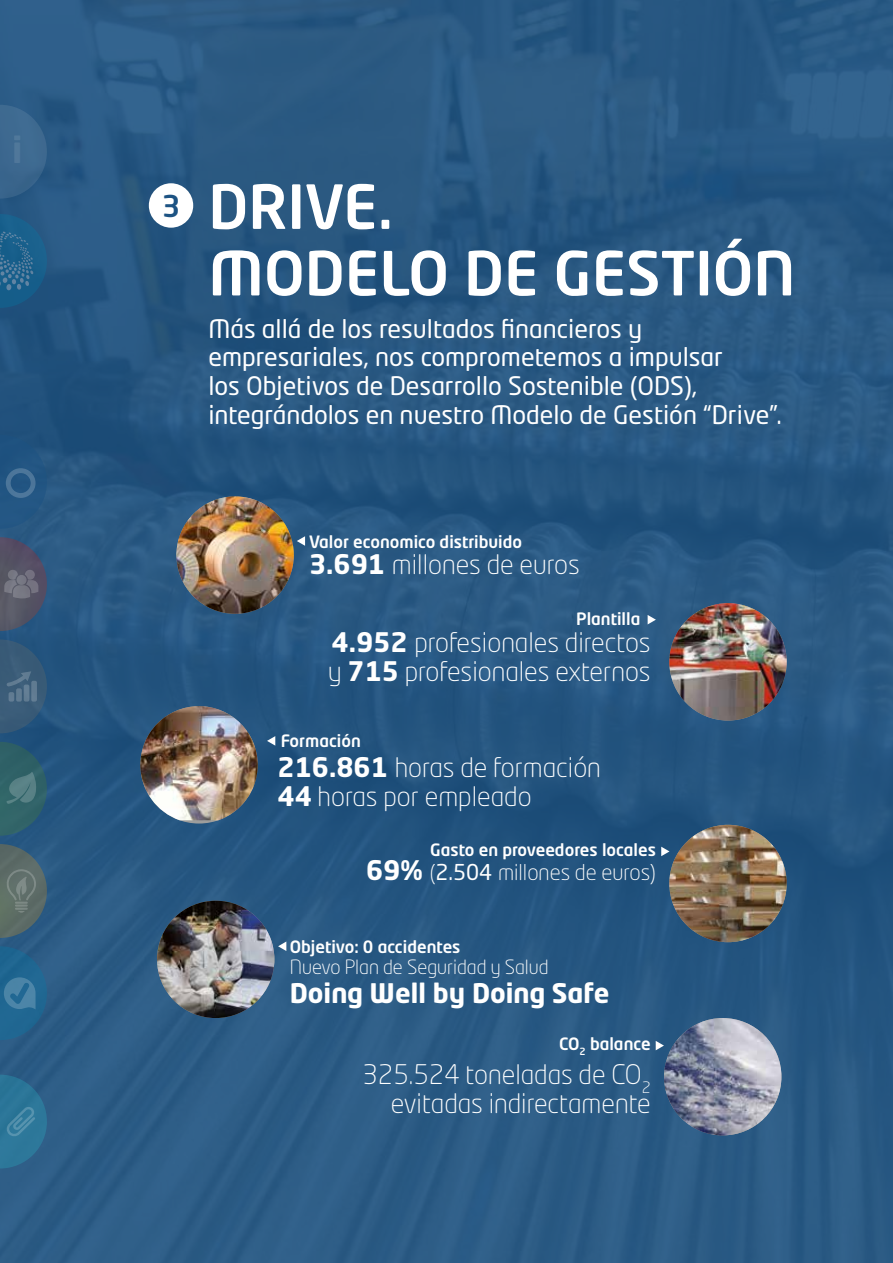
<style>
.page{position:relative;width:893px;height:1263px;background:#295882}
.page>*{position:absolute;margin:0;border:0;box-sizing:border-box;transform-origin:0 0}
.t1{font:500 60px/66.6px "Neo Tech Std";color:#fff}
.t2{font:500 29.7px "Neo Tech Std";color:#1d5383}
.t3{font:300 26.7px/28.8px "Neo Tech Std";color:#fff}
.t4{font:700 26.7px "Neo Tech Std";color:#fff}
.t5{font:25.2px/28.8px "Neo Tech Std";color:#fff}
.t6{font:300 21.6px "Neo Tech Std";color:#fff}
.t7{font:300 19.5px "Neo Tech Std";color:#fff}
.t8{font:500 16.8px "Neo Tech Std";color:#fff}
.s1{font-weight:700}
.s2{font-weight:700;font-size:26.7px}
.s3{font-weight:400}
</style>
<div class="page">
<img style="left:664px;top:1018px;width:117px;height:117px;border-radius:59px">
<svg style="left:656px;top:1041px;width:8px;height:9px"></svg>
<img style="left:669px;top:603px;width:118px;height:117px;border-radius:59px">
<img style="left:140px;top:706px;width:118px;height:114px">
<img style="left:157px;top:901px;width:117px;height:117px;border-radius:59px">
<svg style="left:278px;top:941px;width:8px;height:10px"></svg>
<img style="left:669px;top:825px;width:118px;height:117px;border-radius:59px">
<svg style="left:661px;top:847px;width:8px;height:9px"></svg>
<svg style="left:267px;top:736px;width:8px;height:10px"></svg>
<svg style="left:648px;top:615px;width:8px;height:9px"></svg>
<img style="left:176px;top:496px;width:118px;height:118px;border-radius:59px">
<svg style="left:297px;top:536px;width:8px;height:10px"></svg>
<svg style="left:0;top:214px;width:47px;height:94px"></svg>
<svg style="left:0;top:435px;width:46px;height:61px"></svg>
<svg style="left:0;top:537px;width:47px;height:94px"></svg>
<div style="left:6px;top:468px;width:30px;height:30px;border:5px solid #fff;border-radius:50%"></div>
<svg style="left:0;top:640px;width:47px;height:93px"></svg>
<svg style="left:0;top:742px;width:47px;height:94px"></svg>
<svg style="left:0;top:844px;width:47px;height:94px"></svg>
<svg style="left:0;top:947px;width:47px;height:93px"></svg>
<svg style="left:0;top:1075px;width:47px;height:93px"></svg>
<svg style="left:0;top:105px;width:47px;height:93px"></svg>
<div style="left:149px;top:183px;width:44px;height:45px;background:#fff;border-radius:50%"></div>
<p class="t2" style="left:162px;top:187px;width:20px">3</p>
<h1 class="t1" style="left:208px;top:172px;width:588px">DRIVE.<br>MODELO DE GESTIÓN</h1>
<p class="t5" style="left:208px;top:313px;width:575px">Más allá de los resultados financieros y empresariales, nos comprometemos a impulsar<br>los Objetivos de Desarrollo Sostenible (ODS), integrándolos en nuestro Modelo de Gestión “Drive”.</p>
<p class="t8" style="left:309px;top:532px;width:215px">Valor economico distribuido</p>
<p class="t3" style="left:309px;top:549px;width:272px"><span class="s1">3.691</span> millones de euros</p>
<p class="t8" style="left:576px;top:608px;width:66px">Plantilla</p>
<p class="t3" style="left:328px;top:628px;width:324px"><span class="s1">4.952</span> profesionales directos y <span class="s1">715</span> profesionales externos</p>
<p class="t8" style="left:281px;top:730px;width:82px">Formación</p>
<p class="t3" style="left:277px;top:752px;width:325px"><span class="s1">216.861</span> horas de formación<br><span class="s1">44</span> horas por empleado</p>
<p class="t8" style="left:430px;top:839px;width:227px">Gasto en proveedores locales</p>
<p class="t6" style="left:366px;top:859px;width:291px"><span class="s2">69%</span> (<span class="s3">2.504</span> millones de euros)</p>
<p class="t8" style="left:290px;top:936px;width:172px">Objetivo: 0 accidentes</p>
<p class="t7" style="left:290px;top:955px;width:260px">Nuevo Plan de Seguridad y Salud</p>
<p class="t4" style="left:290px;top:975px;width:321px">Doing Well by Doing Safe</p>
<p class="t8" style="left:559px;top:1033px;width:93px">CO<sub>2</sub> balance</p>
<p class="t3" style="left:362px;top:1059px;width:290px;text-align:right">325.524 toneladas de CO<sub>2 </sub>evitadas indirectamente</p>
</div>
